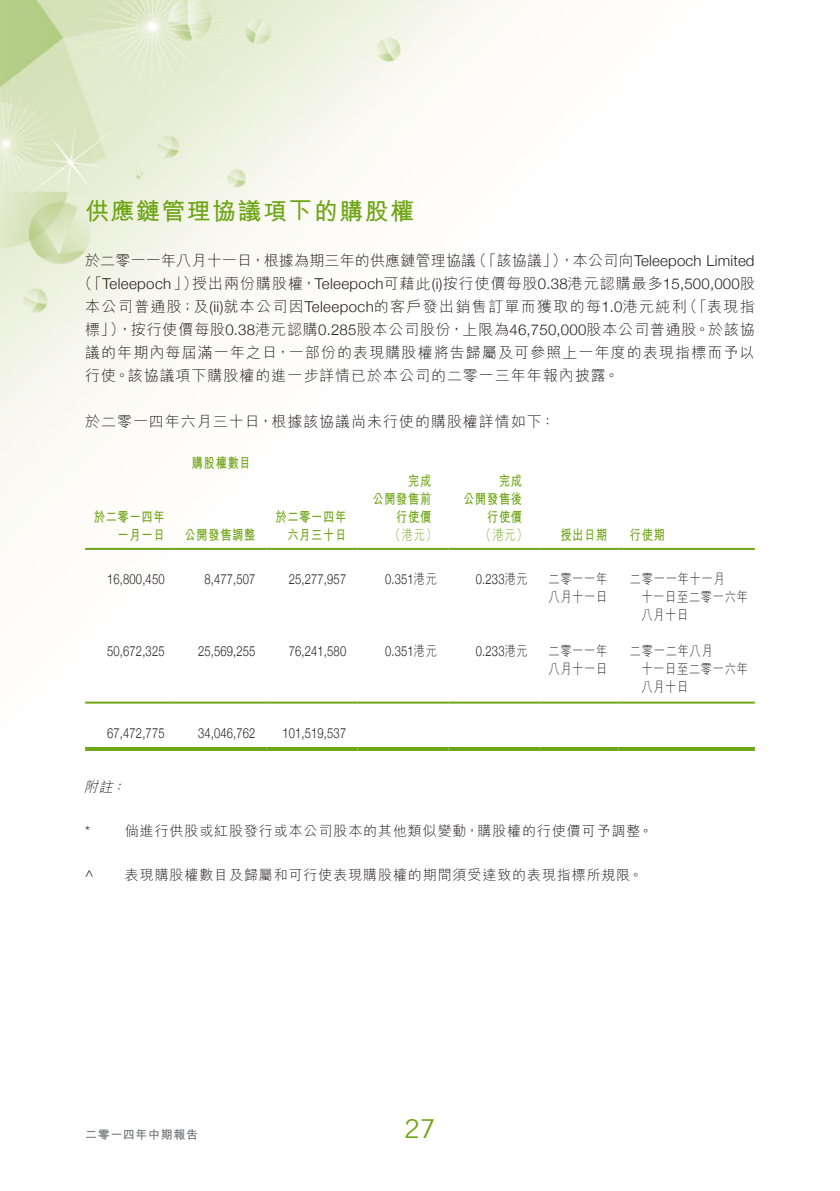
<style>
.page{position:relative;width:840px;height:1191px;background:#fff}
.page>*{position:absolute;margin:0;border:0;box-sizing:border-box;transform-origin:0 0}
.t1{font:26px "Trade Gothic LT Std";color:#6ea516}
.Heading_1{font:700 24px "M Hei HK";letter-spacing:.06em;color:#6ea516}
.Body_Text{font:300 15px/23px "M Hei HK";letter-spacing:.065em;color:#231f20}
.Body_Text-2{font:300 15px/23px "M Hei HK";letter-spacing:.085em;color:#231f20}
.Body_Text-3{font:300 15px/23px "M Hei HK";letter-spacing:.01em;color:#231f20}
.Body_Text-4{font:300 15px "Helvetica Neue";letter-spacing:.01em;color:#231f20}
.Body_Text-5{font:300 14px "Helvetica Neue";letter-spacing:.015em;color:#231f20;scale:.8 1}
.Notes{font:300 14px "M Hei HK";letter-spacing:.065em;color:#231f20}
.Body_Text-6{font:300 14px/18px "M Hei HK";letter-spacing:.065em;color:#231f20;scale:.8 1}
.Body_Text-7{font:700 14px "M Hei HK";letter-spacing:.065em;color:#6ea516;scale:.8 1}
.Body_Text-8{font:300 14px "M Hei HK";color:#6ea516;scale:.8 1}
.Notes-2{font:italic 300 14px "M Hei HK";color:#231f20}
.Notes-3{font:300 14px "Helvetica Neue";color:#231f20}
.t2{font:700 12px "M Hei HK";letter-spacing:.05em;color:#6c6d70}
.s1{font-family:"M Hei HK"}
.s2{font-family:"Helvetica Neue"}
</style>
<div class="page">
<img style="left:0;top:0;width:755px;height:751px">
<hr style="left:85px;top:548px;width:91px;height:2px;background:#6ea516">
<hr style="left:176px;top:548px;width:90px;height:2px;background:#6ea516">
<hr style="left:266px;top:548px;width:91px;height:2px;background:#6ea516">
<hr style="left:357px;top:548px;width:91px;height:2px;background:#6ea516">
<hr style="left:448px;top:548px;width:91px;height:2px;background:#6ea516">
<hr style="left:539px;top:548px;width:79px;height:2px;background:#6ea516">
<hr style="left:618px;top:548px;width:136px;height:2px;background:#6ea516">
<hr style="left:85px;top:701px;width:91px;height:2px;background:#6ea516">
<hr style="left:176px;top:701px;width:90px;height:2px;background:#6ea516">
<hr style="left:266px;top:701px;width:91px;height:2px;background:#6ea516">
<hr style="left:357px;top:701px;width:91px;height:2px;background:#6ea516">
<hr style="left:448px;top:701px;width:91px;height:2px;background:#6ea516">
<hr style="left:539px;top:701px;width:79px;height:2px;background:#6ea516">
<hr style="left:618px;top:701px;width:136px;height:2px;background:#6ea516">
<hr style="left:85px;top:747px;width:91px;height:4px;background:#6ea516">
<hr style="left:176px;top:747px;width:90px;height:4px;background:#6ea516">
<hr style="left:266px;top:747px;width:91px;height:4px;background:#6ea516">
<hr style="left:357px;top:747px;width:91px;height:4px;background:#6ea516">
<hr style="left:448px;top:747px;width:91px;height:4px;background:#6ea516">
<hr style="left:539px;top:747px;width:79px;height:4px;background:#6ea516">
<hr style="left:618px;top:747px;width:136px;height:4px;background:#6ea516">
<p class="Heading_1" style="left:85px;top:194px;width:330px">供應鏈管理協議項下的購股權</p>
<p class="Body_Text" style="left:471px;top:249px;width:96px">（「該協議」）</p>
<p class="Body_Text-4" style="left:559px;top:251px;width:196px"><span class="s1">，本公司向</span>Teleepoch Limited</p>
<p class="Body_Text-3" style="left:192px;top:249px;width:564px;text-indent:-107px">於二零一一年八月十一日，根據為期三年的供應鏈管理協議<br>授出兩份購股權，<span class="s2">Teleepoch</span>可藉此 <span class="s2">)i(</span> 按行使價每股<span class="s2">0.38</span>港元認購最多<span class="s2">15,500,000</span>股</p>
<p class="Body_Text-4" style="left:78px;top:274px;width:122px"><span class="s1">（「</span>Teleepoch<span class="s1">」）</span></p>
<p class="Body_Text" style="left:682px;top:295px;width:74px">（「表現指</p>
<p class="Body_Text-2" style="left:117px;top:295px;width:638px;text-indent:-32px">本公司普通股；及 <span class="s2">)i i(</span> 就本公司因<span class="s2">Teleepoch</span>的客戶發出銷售訂單而獲取的每<span class="s2">1.0</span>港元純利<br>，按行使價每股<span class="s2">0.38</span>港元認購<span class="s2">0.285</span>股本公司股份，上限為<span class="s2">46,750,000</span>股本公司普通股。於該協</p>
<p class="Body_Text" style="left:85px;top:318px;width:670px">標」）<br>議的年期內每屆滿一年之日，一部份的表現購股權將告歸屬及可參照上一年度的表現指標而予以行使。該協議項下購股權的進一步詳情已於本公司的二零一三年年報內披露。</p>
<p class="Body_Text" style="left:85px;top:410px;width:471px">於二零一四年六月三十日，根據該協議尚未行使的購股權詳情如下：</p>
<p class="Body_Text-7" style="left:192px;top:453px;width:75px">購股權數目</p>
<p class="Body_Text-7" style="left:94px;top:507px;width:90px">於二零一四年</p>
<p class="Body_Text-7" style="left:117px;top:525px;width:60px">一月一日</p>
<p class="Body_Text-7" style="left:184px;top:525px;width:90px">公開發售調整</p>
<p class="Body_Text-7" style="left:275px;top:507px;width:90px">於二零一四年</p>
<p class="Body_Text-7" style="left:287px;top:525px;width:75px">六月三十日</p>
<p class="Body_Text-7" style="left:408px;top:471px;width:30px">完成</p>
<p class="Body_Text-7" style="left:372px;top:489px;width:75px">公開發售前</p>
<p class="Body_Text-7" style="left:396px;top:507px;width:45px">行使價</p>
<p class="Body_Text-8" style="left:389px;top:528px;width:61px">（港元(</p>
<p class="Body_Text-7" style="left:498px;top:471px;width:30px">完成</p>
<p class="Body_Text-7" style="left:463px;top:489px;width:75px">公開發售後</p>
<p class="Body_Text-7" style="left:487px;top:507px;width:45px">行使價</p>
<p class="Body_Text-8" style="left:480px;top:528px;width:61px">（港元）</p>
<p class="Body_Text-7" style="left:560px;top:525px;width:60px">授出日期</p>
<p class="Body_Text-7" style="left:629px;top:525px;width:45px">行使期</p>
<p class="Body_Text-5" style="left:107px;top:570px;width:73px">16,800,450</p>
<p class="Body_Text-5" style="left:204px;top:570px;width:65px">8,477,507</p>
<p class="Body_Text-5" style="left:288px;top:570px;width:73px">25,277,957</p>
<p class="Body_Text-5" style="left:385px;top:570px;width:66px">0.351<span class="s1">港元</span></p>
<p class="Body_Text-5" style="left:475px;top:570px;width:66px">0.233<span class="s1">港元</span></p>
<p class="Body_Text-6" style="left:548px;top:570px;width:75px">二零一一年</p>
<p class="Body_Text-6" style="left:548px;top:588px;width:75px">八月十一日</p>
<p class="Body_Text-6" style="left:641px;top:570px;width:135px;text-indent:-11px">二零一一年十一月<br>十一日至二零一六年八月十日</p>
<p class="Body_Text-5" style="left:107px;top:642px;width:73px">50,672,325</p>
<p class="Body_Text-5" style="left:198px;top:642px;width:73px">25,569,255</p>
<p class="Body_Text-5" style="left:288px;top:642px;width:73px">76,241,580</p>
<p class="Body_Text-5" style="left:385px;top:642px;width:66px">0.351<span class="s1">港元</span></p>
<p class="Body_Text-5" style="left:475px;top:642px;width:66px">0.233<span class="s1">港元</span></p>
<p class="Body_Text-6" style="left:548px;top:642px;width:75px">二零一一年</p>
<p class="Body_Text-6" style="left:548px;top:660px;width:75px">八月十一日</p>
<p class="Body_Text-6" style="left:641px;top:642px;width:135px;text-indent:-11px">二零一二年八月<br>十一日至二零一六年八月十日</p>
<p class="Body_Text-5" style="left:107px;top:724px;width:73px">67,472,775</p>
<p class="Body_Text-5" style="left:198px;top:724px;width:73px">34,046,762</p>
<p class="Body_Text-5" style="left:282px;top:724px;width:81px">101,519,537</p>
<p class="Notes-2" style="left:84px;top:780px;width:34px">附註</p>
<p class="Notes-2" style="left:111px;top:780px;width:19px">：</p>
<p class="Notes-3" style="left:85px;top:822px;width:6px">*</p>
<p class="Notes-3" style="left:85px;top:866px;width:10px">^</p>
<p class="Notes" style="left:125px;top:824px;width:529px">倘進行供股或紅股發行或本公司股本的其他類似變動，購股權的行使價可予調整。</p>
<p class="Notes" style="left:125px;top:868px;width:519px">表現購股權數目及歸屬和可行使表現購股權的期間須受達致的表現指標所規限。</p>
<p class="t2" style="left:85px;top:1125px;width:114px">二零一四年中期報告</p>
<h1 class="t1" style="left:404px;top:1112px;width:33px">27</h1>
</div>
